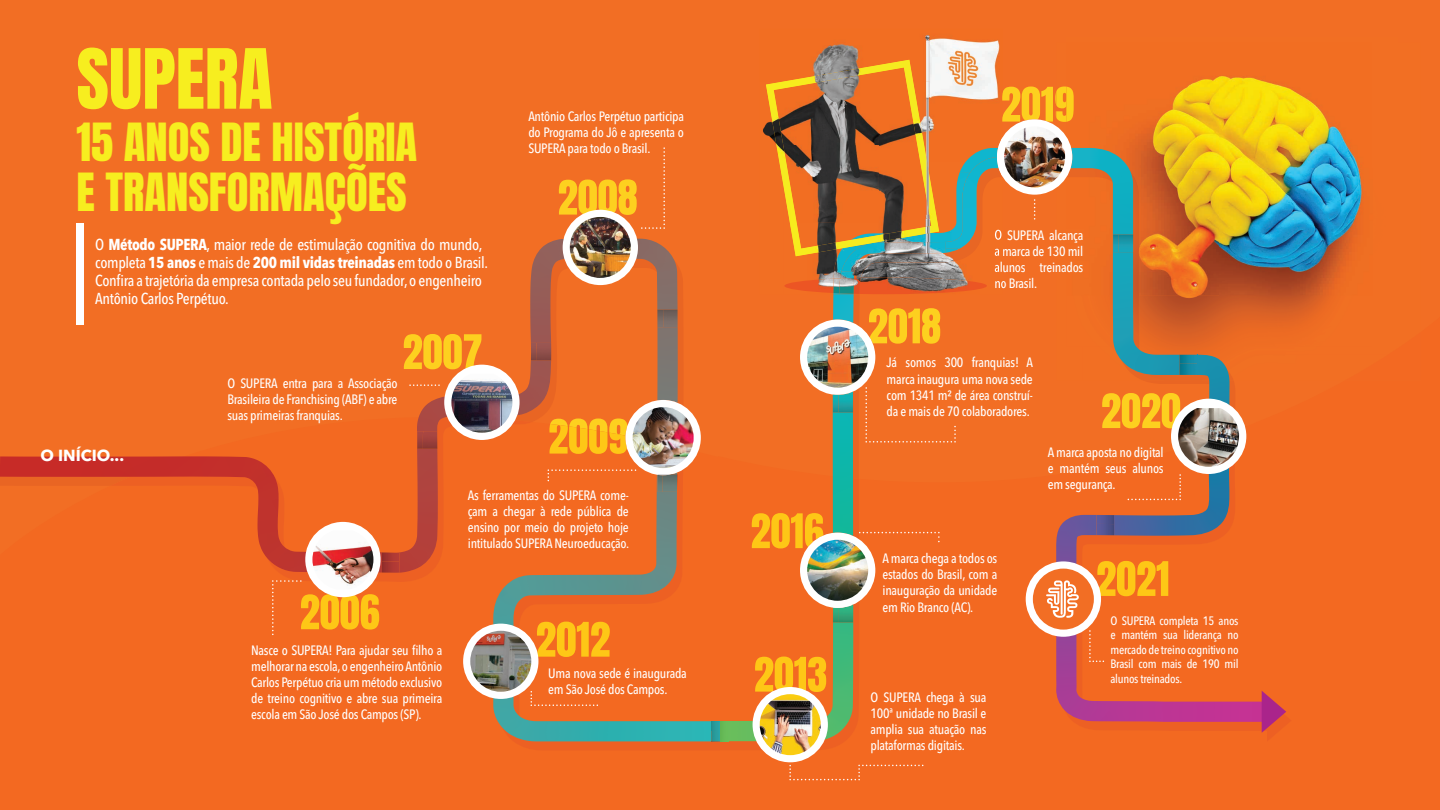
<style>
.page{position:relative;width:1440px;height:810px;background:#f26e24}
.page>*{position:absolute;margin:0;border:0;box-sizing:border-box;transform-origin:0 0}
.t1{font:70.5px "Anton";color:#f7ee1f}
.t2{font:44.7px/50px "Anton";color:#f7ee1f}
.t3{font:700 15.9px "Avenir Next LT Pro";color:#fff}
.t4{font:500 condensed 15.75px/18.1px "Avenir Next LT Pro";letter-spacing:-.02em;color:#fff}
.t5{font:500 condensed 13.5px/16.2px "Avenir Next LT Pro";letter-spacing:-.02em;color:#fff;text-align:justify}
.t6{font:500 condensed 12.15px/14.5px "Avenir Next LT Pro";letter-spacing:-.02em;color:#fff;text-align:justify}
.s1{font-weight:700}
</style>
<div class="page">
<div style="left:76px;top:223px;width:8px;height:102px;background:#fff"></div>
<svg style="left:789px;top:765px;width:134px;height:15px"></svg>
<img style="left:1058px;top:86px;width:8px;height:50px">
<img style="left:1066px;top:76px;width:296px;height:270px">
<img style="left:1066px;top:262px;width:17px;height:10px">
<img style="left:1113px;top:256px;width:6px;height:90px">
<img style="left:1071px;top:148px;width:59px;height:9px">
<div style="left:563px;top:210px;width:75px;height:75px;background:#fff;border-radius:50%"></div>
<img style="left:570px;top:217px;width:61px;height:61px;border-radius:31px">
<svg style="left:559px;top:147px;width:106px;height:82px"></svg>
<svg style="left:752px;top:513px;width:71px;height:11px"></svg>
<svg style="left:1003px;top:87px;width:53px;height:35px"></svg>
<img style="left:1056px;top:87px;width:18px;height:35px">
<svg style="left:729px;top:716px;width:562px;height:34px"></svg>
<img style="left:1134px;top:171px;width:5px;height:175px">
<svg style="left:729px;top:524px;width:536px;height:217px"></svg>
<img style="left:1119px;top:346px;width:87px;height:9px">
<img style="left:1119px;top:252px;width:17px;height:94px">
<svg style="left:1262px;top:691px;width:24px;height:42px"></svg>
<div style="left:1026px;top:561px;width:75px;height:76px;background:#fff;border-radius:50%"></div>
<div style="left:1033px;top:569px;width:61px;height:61px;background:#f26e24;border-radius:50%"></div>
<div style="left:800px;top:320px;width:75px;height:75px;background:#fff;border-radius:50%"></div>
<img style="left:807px;top:327px;width:61px;height:61px;border-radius:31px">
<svg style="left:1034px;top:199px;width:1px;height:21px"></svg>
<div style="left:800px;top:533px;width:75px;height:75px;background:#fff;border-radius:50%"></div>
<img style="left:807px;top:540px;width:61px;height:61px;border-radius:31px">
<div style="left:1171px;top:399px;width:75px;height:75px;background:#fff;border-radius:50%"></div>
<img style="left:1235px;top:409px;width:4px;height:54px">
<div style="left:753px;top:687px;width:75px;height:75px;background:#fff;border-radius:50%"></div>
<img style="left:760px;top:694px;width:61px;height:61px;border-radius:31px">
<div style="left:997px;top:119px;width:75px;height:76px;background:#fff;border-radius:50%"></div>
<img style="left:955px;top:262px;width:10px;height:15px">
<img style="left:865px;top:262px;width:90px;height:15px">
<svg style="left:995px;top:262px;width:7px;height:10px"></svg>
<svg style="left:995px;top:281px;width:8px;height:7px"></svg>
<img style="left:813px;top:35px;width:117px;height:37px">
<img style="left:930px;top:38px;width:70px;height:110px">
<img style="left:763px;top:122px;width:7px;height:15px">
<img style="left:816px;top:253px;width:18px;height:24px">
<img style="left:1002px;top:92px;width:1px;height:30px">
<img style="left:953px;top:230px;width:49px;height:32px">
<img style="left:946px;top:253px;width:7px;height:16px">
<img style="left:854px;top:272px;width:11px;height:5px">
<img style="left:970px;top:148px;width:27px;height:9px">
<img style="left:890px;top:232px;width:56px;height:10px">
<img style="left:834px;top:253px;width:7px;height:17px">
<img style="left:833px;top:270px;width:8px;height:7px">
<img style="left:946px;top:157px;width:53px;height:92px">
<img style="left:841px;top:242px;width:105px;height:30px">
<img style="left:946px;top:248px;width:14px;height:5px">
<img style="left:839px;top:271px;width:15px;height:6px">
<img style="left:791px;top:72px;width:88px;height:73px">
<img style="left:879px;top:68px;width:52px;height:165px">
<img style="left:791px;top:145px;width:88px;height:78px">
<img style="left:817px;top:223px;width:19px;height:10px">
<img style="left:997px;top:137px;width:6px;height:40px">
<img style="left:784px;top:277px;width:203px;height:17px">
<img style="left:833px;top:278px;width:28px;height:16px">
<img style="left:766px;top:76px;width:50px;height:33px">
<img style="left:815px;top:60px;width:99px;height:24px">
<img style="left:907px;top:84px;width:15px;height:50px">
<img style="left:770px;top:109px;width:21px;height:114px">
<img style="left:914px;top:133px;width:25px;height:103px">
<img style="left:790px;top:187px;width:26px;height:69px">
<img style="left:890px;top:229px;width:25px;height:11px">
<img style="left:815px;top:233px;width:75px;height:20px">
<img style="left:1004px;top:126px;width:61px;height:61px;border-radius:31px">
<svg style="left:1046px;top:355px;width:189px;height:344px"></svg>
<img style="left:1180px;top:355px;width:17px;height:20px">
<svg style="left:1056px;top:157px;width:78px;height:99px"></svg>
<img style="left:1113px;top:235px;width:20px;height:17px">
<svg style="left:853px;top:605px;width:1px;height:17px"></svg>
<img style="left:833px;top:608px;width:6px;height:14px">
<img style="left:839px;top:608px;width:14px;height:14px">
<img style="left:833px;top:605px;width:20px;height:3px">
<svg style="left:833px;top:294px;width:123px;height:248px"></svg>
<img style="left:833px;top:395px;width:20px;height:17px">
<svg style="left:0;top:239px;width:729px;height:511px"></svg>
<img style="left:531px;top:343px;width:20px;height:17px">
<h1 class="t1" style="left:76px;top:43px;width:198px">SUPERA</h1>
<h2 class="t2" style="left:76px;top:121px;width:342px">15 ANOS DE HISTÓRIA<br>E TRANSFORMAÇÕES</h2>
<p class="t4" style="left:95px;top:235px;width:394px">O <span class="s1">Método SUPERA</span>, maior rede de estimulação cognitiva do mundo, completa <span class="s1">15 anos</span> e mais de <span class="s1">200 mil vidas treinadas</span> em todo o Brasil.<br>Confira a trajetória da empresa contada pelo seu fundador, o engenheiro Antônio Carlos Perpétuo.</p>
<p class="t3" style="left:41px;top:446px;width:85px">O INÍCIO...</p>
<p class="t5" style="left:227px;top:375px;width:172px">O SUPERA entra para a Associação Brasileira de Franchising (ABF) e abre suas primeiras franquias.</p>
<p class="t5" style="left:528px;top:108px;width:157px">Antônio Carlos Perpétuo participa do Programa do Jô e apresenta o SUPERA para todo o Brasil.</p>
<p class="t5" style="left:468px;top:487px;width:163px">As ferramentas do SUPERA come&shy;çam a chegar à rede pública de ensino por meio do projeto hoje intitulado SUPERA Neuroeducação.</p>
<p class="t5" style="left:251px;top:642px;width:193px">Nasce o SUPERA! Para ajudar seu filho a melhorar na escola, o engenheiro Antônio Carlos Perpétuo cria um método exclusivo de treino cognitivo e abre sua primeira escola em São José dos Campos (SP).</p>
<p class="t5" style="left:548px;top:665px;width:140px">Uma nova sede é inaugurada em São José dos Campos.</p>
<p class="t5" style="left:994px;top:227px;width:90px">O SUPERA alcança a marca de 130 mil alunos treinados no Brasil.</p>
<p class="t5" style="left:887px;top:355px;width:148px">Já somos 300 franquias! A marca inaugura uma nova sede com 1341 m² de área construí&shy;da e mais de 70 colaboradores.</p>
<p class="t5" style="left:1048px;top:444px;width:117px">A marca aposta no digital e mantém seus alunos em segurança.</p>
<p class="t5" style="left:883px;top:550px;width:116px">A marca chega a todos os estados do Brasil, com a inauguração da unidade em Rio Branco (AC).</p>
<p class="t5" style="left:871px;top:689px;width:117px">O SUPERA chega à sua 100ª unidade no Brasil e amplia sua atuação nas plataformas digitais.</p>
<p class="t6" style="left:1110px;top:613px;width:130px">O SUPERA completa 15 anos e mantém sua liderança no mercado de treino cognitivo no Brasil com mais de 190 mil alunos treinados.</p>
</div>
